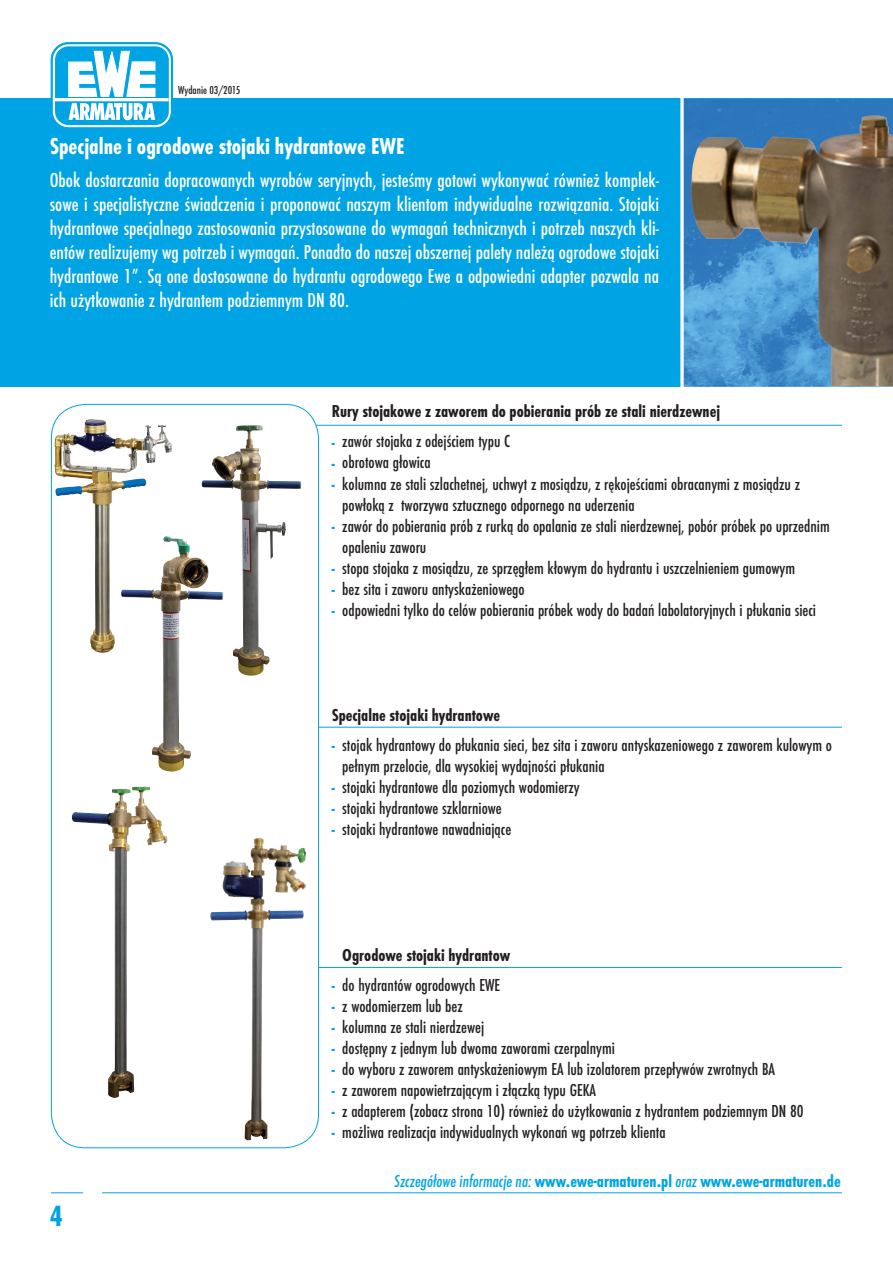
<style>
.page{position:relative;width:893px;height:1263px;background:#fff}
.page>*{position:absolute;margin:0;border:0;box-sizing:border-box;transform-origin:0 0}
.t1{font:700 condensed 27px "Futura Com";color:#00a4e4}
.t2{font:700 condensed 24px "Futura TCE";color:#fff}
.t3{font:500 condensed 21px/24px "Futura TCE";color:#fff;text-align:justify}
.t4{font:500 condensed 18px/21px "Futura TCE";color:#231f20}
.t5{font:700 condensed 18px "Futura TCE";color:#231f20}
.t6{font:700 condensed 18px "Futura TCE";color:#00a4e4}
.t7{font:500 condensed 12px "Futura TCE";color:#231f20}
.s1{font-weight:700;color:#00a4e4}
.s2{font-family:"Futura TCE Medi Cond Obli";font-weight:400;font-stretch:normal}
</style>
<div class="page">
<div style="left:0;top:99px;width:893px;height:288px;background:#00a4e4"></div>
<hr style="left:102px;top:1192px;width:740px;height:1px;background:#00a4e4">
<hr style="left:51px;top:1192px;width:32px;height:1px;background:#00a4e4">
<hr style="left:316px;top:425px;width:526px;height:1px;background:#00a4e4">
<div style="left:51px;top:43px;width:122px;height:86px;border:1px solid #00a4e4;border-radius:17px"></div>
<svg style="left:53px;top:45px;width:117px;height:82px"></svg>
<div style="left:53px;top:45px;width:117px;height:82px;border:1px solid #fff;border-radius:15px"></div>
<div style="left:56px;top:47px;width:112px;height:77px;background:#00a4e4;border-radius:13px"></div>
<div style="left:56px;top:47px;width:112px;height:77px;border:1px solid #00a4e4;border-radius:13px"></div>
<svg style="left:69px;top:51px;width:86px;height:46px"></svg>
<div style="left:56px;top:99px;width:112px;height:2px;border:1px solid #fff"></div>
<svg style="left:69px;top:103px;width:86px;height:17px"></svg>
<hr style="left:319px;top:967px;width:523px;height:1px;background:#00a4e4">
<hr style="left:319px;top:727px;width:523px;height:1px;background:#00a4e4">
<img style="left:54px;top:419px;width:60px;height:233px">
<svg style="left:680px;top:98px;width:213px;height:289px;background:#617e90"></svg>
<img style="left:210px;top:838px;width:96px;height:302px">
<img style="left:72px;top:787px;width:95px;height:311px">
<img style="left:121px;top:536px;width:81px;height:235px">
<img style="left:202px;top:425px;width:84px;height:251px">
<p class="t7" style="left:178px;top:83px;width:64px">Wydanie 03/2015</p>
<h2 class="t2" style="left:50px;top:132px;width:356px">Specjalne i ogrodowe stojaki hydrantowe EWE</h2>
<p class="t3" style="left:50px;top:168px;width:611px">Obok dostarczania dopracowanych wyrobów seryjnych, jesteśmy gotowi wykonywać również komplek&shy;sowe i specjalistyczne świadczenia i proponować naszym klientom indywidualne rozwiązania. Stojaki hydrantowe specjalnego zastosowania przystosowane do wymagań technicznych i potrzeb naszych kli&shy;entów realizujemy wg potrzeb i wymagań. Ponadto do naszej obszernej palety należą ogrodowe stojaki hydrantowe 1”. Są one dostosowane do hydrantu ogrodowego Ewe a odpowiedni adapter pozwala na ich użytkowanie z hydrantem podziemnym DN 80.</p>
<p class="t5" style="left:332px;top:401px;width:390px">Rury stojakowe z zaworem do pobierania prób ze stali nierdzewnej</p>
<p class="t4" style="left:332px;top:431px;width:180px"><span class="s1">-</span> zawór stojaka z odejściem typu C</p>
<p class="t4" style="left:332px;top:452px;width:101px"><span class="s1">-</span> obrotowa głowica</p>
<p class="t4" style="left:342px;top:473px;width:459px;text-indent:-11px"><span class="s1">-</span> kolumna ze stali szlachetnej, uchwyt z mosiądzu, z rękojeściami obracanymi z mosiądzu z powłoką z tworzywa sztucznego odpornego na uderzenia</p>
<p class="t4" style="left:342px;top:515px;width:489px;text-indent:-11px"><span class="s1">-</span> zawór do pobierania prób z rurką do opalania ze stali nierdzewnej, pobór próbek po uprzednim opaleniu zaworu</p>
<p class="t4" style="left:332px;top:557px;width:470px"><span class="s1">-</span> stopa stojaka z mosiądzu, ze sprzęgłem kłowym do hydrantu i uszczelnieniem gumowym   </p>
<p class="t4" style="left:332px;top:578px;width:195px"><span class="s1">-</span> bez sita i zaworu antyskażeniowego</p>
<p class="t4" style="left:332px;top:599px;width:486px"><span class="s1">-</span> odpowiedni tylko do celów pobierania próbek wody do badań labolatoryjnych i płukania sieci</p>
<p class="t5" style="left:332px;top:704px;width:170px">Specjalne stojaki hydrantowe</p>
<p class="t4" style="left:342px;top:734px;width:491px;text-indent:-11px"><span class="s1">-</span> stojak hydrantowy do płukania sieci, bez sita i zaworu antyskazeniowego z zaworem kulowym o pełnym przelocie, dla wysokiej wydajności płukania</p>
<p class="t4" style="left:332px;top:776px;width:250px"><span class="s1">-</span> stojaki hydrantowe dla poziomych wodomierzy</p>
<p class="t4" style="left:332px;top:797px;width:172px"><span class="s1">-</span> stojaki hydrantowe szklarniowe</p>
<p class="t4" style="left:332px;top:818px;width:181px"><span class="s1">-</span> stojaki hydrantowe nawadniające</p>
<p class="t5" style="left:342px;top:944px;width:169px">Ogrodowe stojaki hydrantow</p>
<p class="t4" style="left:332px;top:974px;width:170px"><span class="s1">-</span> do hydrantów ogrodowych EWE</p>
<p class="t4" style="left:332px;top:995px;width:133px"><span class="s1">-</span> z wodomierzem lub bez</p>
<p class="t4" style="left:332px;top:1016px;width:154px"><span class="s1">-</span> kolumna ze stali nierdzewej</p>
<p class="t4" style="left:332px;top:1037px;width:285px"><span class="s1">-</span> dostępny z jednym lub dwoma zaworami czerpalnymi</p>
<p class="t4" style="left:332px;top:1058px;width:445px"><span class="s1">-</span> do wyboru z zaworem antyskażeniowym EA lub izolatorem przepływów zwrotnych BA</p>
<p class="t4" style="left:332px;top:1079px;width:266px"><span class="s1">-</span> z zaworem napowietrzającym i złączką typu GEKA</p>
<p class="t4" style="left:332px;top:1100px;width:474px"><span class="s1">-</span> z adapterem (zobacz strona 10) również do użytkowania z hydrantem podziemnym DN 80</p>
<p class="t4" style="left:332px;top:1121px;width:335px"><span class="s1">-</span> możliwa realizacja indywidualnych wykonań wg potrzeb klienta</p>
<h1 class="t1" style="left:50px;top:1198px;width:15px">4</h1>
<p class="t6" style="left:394px;top:1171px;width:448px"><span class="s2">Szczegółowe informacje na:</span> www.ewe-armaturen.pl <span class="s2">oraz</span> www.ewe-armaturen.de</p>
</div>
